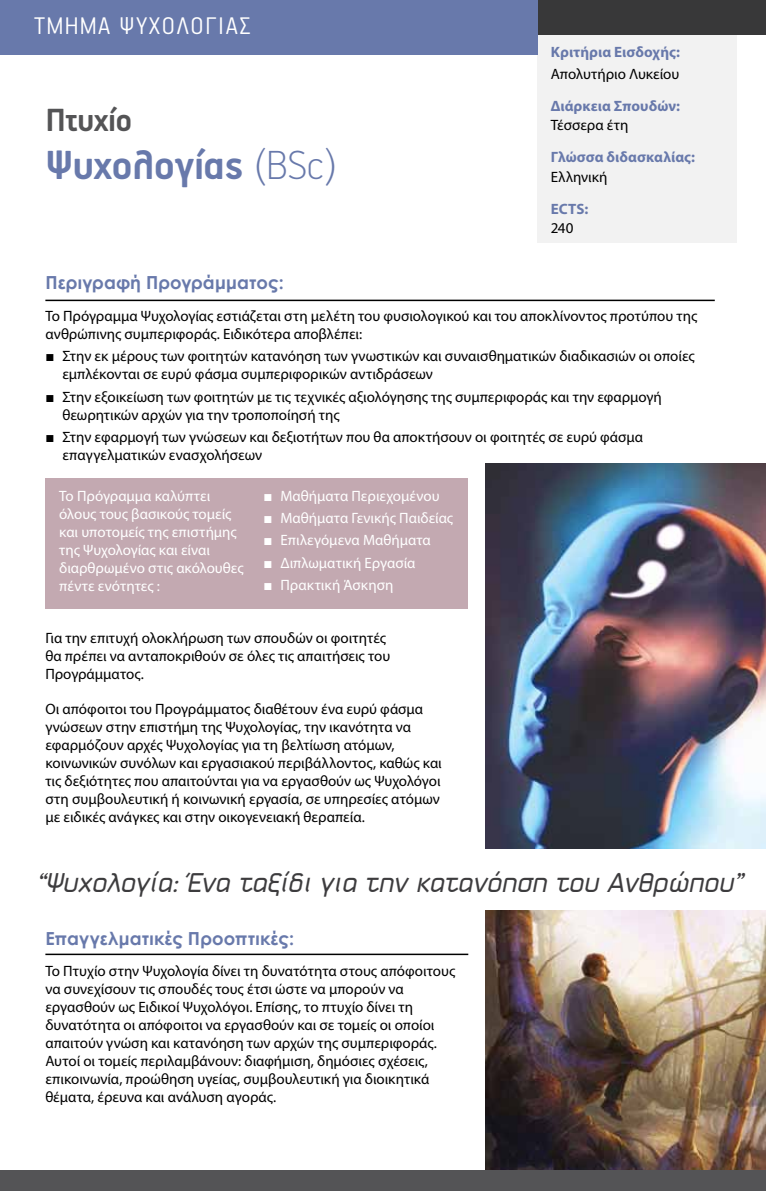
<style>
.page{position:relative;width:766px;height:1191px;background:#fff}
.page>*{position:absolute;margin:0;border:0;box-sizing:border-box;transform-origin:0 0}
.t1{font:700 45.6px "PF Handbook Pro";letter-spacing:-.01em;color:#6879ab}
.t2{font:700 36px "PF Handbook Pro";letter-spacing:-.01em;color:#545456}
.t3{font:300 27px "PF Handbook Pro";letter-spacing:.06em;color:#fff}
.t4{font:italic 25.95px "PF Sector A";color:#3d3c3e}
.t5{font:700 18px "Century Gothic";letter-spacing:.005em;color:#6879ab}
.t6{font:15px/18px "Myriad Pro";color:#000}
.t7{font:15px/18px "Myriad Pro";color:#fff}
.t8{font:700 15px "Myriad Pro";letter-spacing:.005em;color:#6879ab}
.s1{font-weight:100}
.s2{font-family:"Century Gothic"}
</style>
<div class="page">
<img style="left:485px;top:910px;width:280px;height:260px">
<div style="left:45px;top:478px;width:423px;height:130px;background:#c3a9b1"></div>
<div style="left:0;top:0;width:765px;height:35px;background:#383839"></div>
<hr style="left:45px;top:953px;width:423px;height:2px;background:#000">
<hr style="left:45px;top:300px;width:669px;height:1px;background:#000">
<img style="left:485px;top:463px;width:280px;height:385px">
<div style="left:0;top:1170px;width:765px;height:21px;background:#545456"></div>
<div style="left:537px;top:35px;width:199px;height:207px;background:#f2f2f2"></div>
<div style="left:0;top:0;width:537px;height:54px;background:#6879ab"></div>
<h3 class="t3" style="left:34px;top:10px;width:218px">ΤΜΗΜΑ ΨΥΧΟΛΟΓΙΑΣ</h3>
<h2 class="t2" style="left:45px;top:98px;width:88px">Πτυχίο</h2>
<h1 class="t1" style="left:45px;top:137px;width:292px">Ψυχολογίας <span class="s1">(BSc)</span></h1>
<p class="t8" style="left:550px;top:42px;width:131px">Κριτήρια Εισδοχής:</p>
<p class="t6" style="left:550px;top:65px;width:130px">Απολυτήριο Λυκείου</p>
<p class="t8" style="left:550px;top:96px;width:131px">Διάρκεια Σπουδών:</p>
<p class="t6" style="left:550px;top:116px;width:79px">Τέσσερα έτη</p>
<p class="t8" style="left:550px;top:147px;width:146px">Γλώσσα διδασκαλίας:</p>
<p class="t6" style="left:550px;top:167px;width:58px">Ελληνική</p>
<p class="t8" style="left:550px;top:199px;width:39px">ECTS:</p>
<p class="t6" style="left:550px;top:218px;width:24px">240</p>
<p class="t5" style="left:45px;top:269px;width:240px">Περιγραφή Προγράμματος:</p>
<p class="t6" style="left:45px;top:307px;width:653px">Το Πρόγραμμα Ψυχολογίας εστιάζεται στη μελέτη του φυσιολογικού και του αποκλίνοντος προτύπου της ανθρώπινης συμπεριφοράς. Ειδικότερα αποβλέπει:</p>
<p class="t6" style="left:62px;top:347px;width:633px;text-indent:-17px"><span class="s2">■</span> Στην εκ μέρους των φοιτητών κατανόηση των γνωστικών και συναισθηματικών διαδικασιών οι οποίες εμπλέκονται σε ευρύ φάσμα συμπεριφορικών αντιδράσεων</p>
<p class="t6" style="left:62px;top:387px;width:600px;text-indent:-17px"><span class="s2">■</span> Στην εξοικείωση των φοιτητών με τις τεχνικές αξιολόγησης της συμπεριφοράς και την εφαρμογή θεωρητικών αρχών για την τροποποίησή της</p>
<p class="t6" style="left:62px;top:428px;width:582px;text-indent:-17px"><span class="s2">■</span> Στην εφαρμογή των γνώσεων και δεξιοτήτων που θα αποκτήσουν οι φοιτητές σε ευρύ φάσμα επαγγελματικών ενασχολήσεων</p>
<p class="t7" style="left:59px;top:486px;width:186px">Το Πρόγραμμα καλύπτει όλους τους βασικούς τομείς και υποτομείς της επιστήμης της Ψυχολογίας και είναι διαρθρωμένο στις ακόλουθες πέντε ενότητες :</p>
<p class="t7" style="left:263px;top:486px;width:177px"><span class="s2">■</span> Μαθήματα Περιεχομένου</p>
<p class="t7" style="left:263px;top:509px;width:191px"><span class="s2">■</span> Μαθήματα Γενικής Παιδείας</p>
<p class="t7" style="left:263px;top:531px;width:169px"><span class="s2">■</span> Επιλεγόμενα Μαθήματα</p>
<p class="t7" style="left:263px;top:553px;width:153px"><span class="s2">■</span> Διπλωματική Εργασία</p>
<p class="t7" style="left:263px;top:575px;width:131px"><span class="s2">■</span> Πρακτική Άσκηση</p>
<p class="t6" style="left:45px;top:628px;width:346px">Για την επιτυχή ολοκλήρωση των σπουδών οι φοιτητές θα πρέπει να ανταποκριθούν σε όλες τις απαιτήσεις του<br>Προγράμματος.</p>
<p class="t6" style="left:45px;top:699px;width:398px">Οι απόφοιτοι του Προγράμματος διαθέτουν ένα ευρύ φάσμα γνώσεων στην επιστήμη της Ψυχολογίας, την ικανότητα να εφαρμόζουν αρχές Ψυχολογίας για τη βελτίωση ατόμων, κοινωνικών συνόλων και εργασιακού περιβάλλοντος, καθώς και τις δεξιότητες που απαιτούνται για να εργασθούν ως Ψυχολόγοι στη συμβουλευτική ή κοινωνική εργασία, σε υπηρεσίες ατόμων με ειδικές ανάγκες και στην οικογενειακή θεραπεία.</p>
<h3 class="t4" style="left:38px;top:867px;width:707px">“Ψυχολογία: Ένα ταξίδι για την κατανόηση του Ανθρώπου”</h3>
<p class="t5" style="left:45px;top:924px;width:250px">Επαγγελματικές Προοπτικές:</p>
<p class="t6" style="left:45px;top:961px;width:411px">Το Πτυχίο στην Ψυχολογία δίνει τη δυνατότητα στους απόφοιτους να συνεχίσουν τις σπουδές τους έτσι ώστε να μπορούν να εργασθούν ως Ειδικοί Ψυχολόγοι. Επίσης, το πτυχίο δίνει τη δυνατότητα οι απόφοιτοι να εργασθούν και σε τομείς οι οποίοι απαιτούν γνώση και κατανόηση των αρχών της συμπεριφοράς.<br>Αυτοί οι τομείς περιλαμβάνουν: διαφήμιση, δημόσιες σχέσεις, επικοινωνία, προώθηση υγείας, συμβουλευτική για διοικητικά θέματα, έρευνα και ανάλυση αγοράς.</p>
</div>
